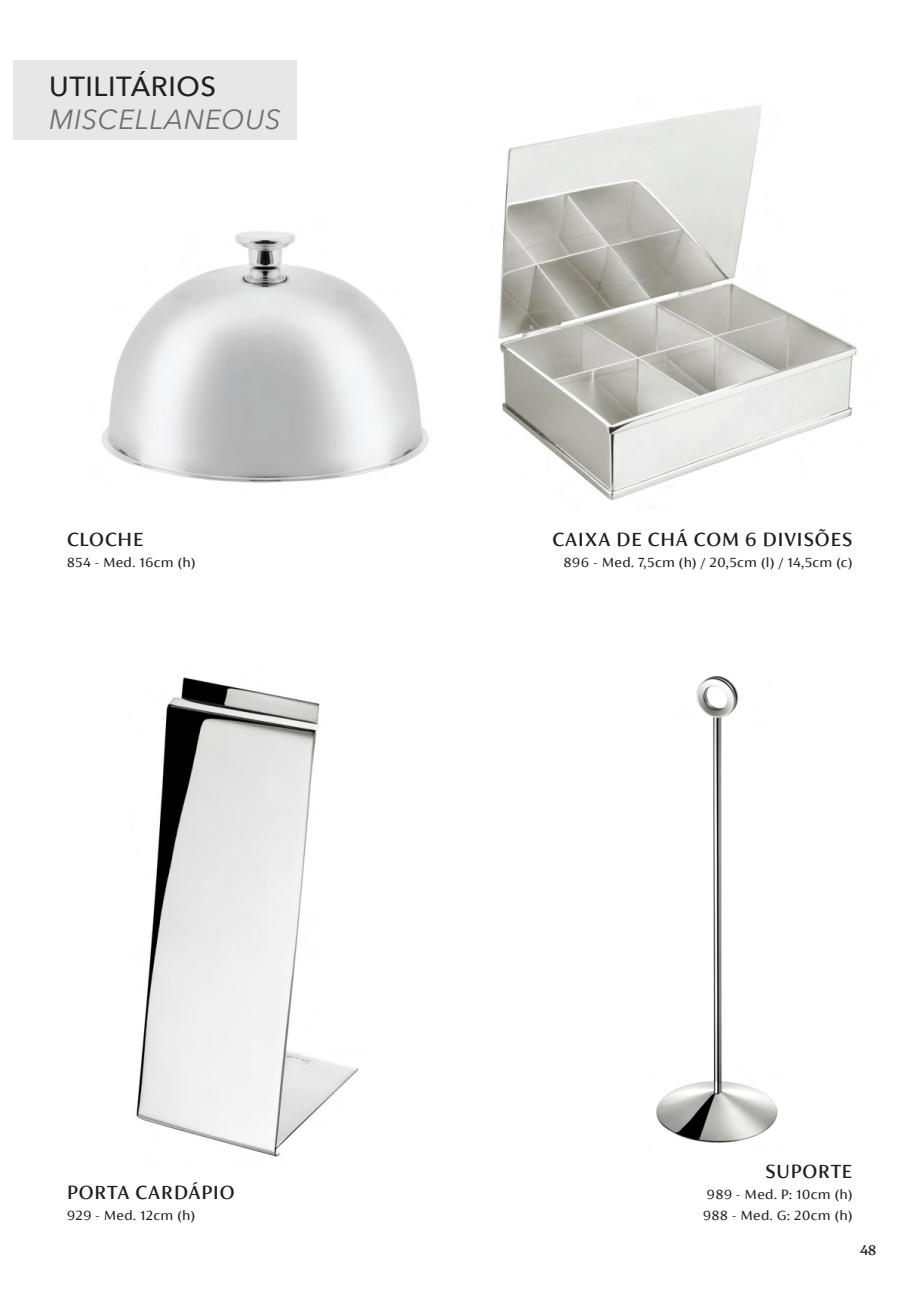
<style>
.page{position:relative;width:919px;height:1289px;background:#fff}
.page>*{position:absolute;margin:0;border:0;box-sizing:border-box;transform-origin:0 0}
.t1{font:italic 27.6px "Avenir Next";letter-spacing:.02em;color:#6e6f71}
.t2{font:500 27.6px "Avenir Next";letter-spacing:.02em;color:#221f20}
.t3{font:500 21px "FS Siena";letter-spacing:.025em;color:#221f20}
.t4{font:500 15.45px "FS Siena";color:#221f20}
.t5{font:15px/21px "FS Siena";letter-spacing:.025em;color:#221f20}
</style>
<div class="page">
<img style="left:498px;top:105px;width:359px;height:396px">
<div style="left:13px;top:61px;width:284px;height:79px;background:#e7e7e8"></div>
<img style="left:656px;top:676px;width:122px;height:467px">
<img style="left:136px;top:677px;width:223px;height:480px">
<img style="left:102px;top:231px;width:327px;height:252px">
<h1 class="t2" style="left:49px;top:62px;width:168px">UTILITÁRIOS</h1>
<h1 class="t1" style="left:49px;top:96px;width:233px">MISCELLANEOUS</h1>
<h2 class="t3" style="left:67px;top:527px;width:78px">CLOCHE</h2>
<p class="t5" style="left:67px;top:551px;width:130px">854 - Med. 16cm (h)</p>
<h2 class="t3" style="left:67px;top:1180px;width:170px">PORTA CARDÁPIO</h2>
<p class="t5" style="left:67px;top:1204px;width:130px">929 - Med. 12cm (h)</p>
<h2 class="t3" style="left:552px;top:527px;width:301px">CAIXA DE CHÁ COM 6 DIVISÕES</h2>
<p class="t5" style="left:563px;top:551px;width:290px">896 - Med. 7,5cm (h) / 20,5cm (l) / 14,5cm (c)</p>
<h2 class="t3" style="left:765px;top:1159px;width:89px">SUPORTE</h2>
<p class="t5" style="left:702px;top:1183px;width:151px">989 - Med. P: 10cm (h)<br>988 - Med. G: 20cm (h)</p>
<p class="t4" style="left:860px;top:1241px;width:18px">48</p>
</div>
